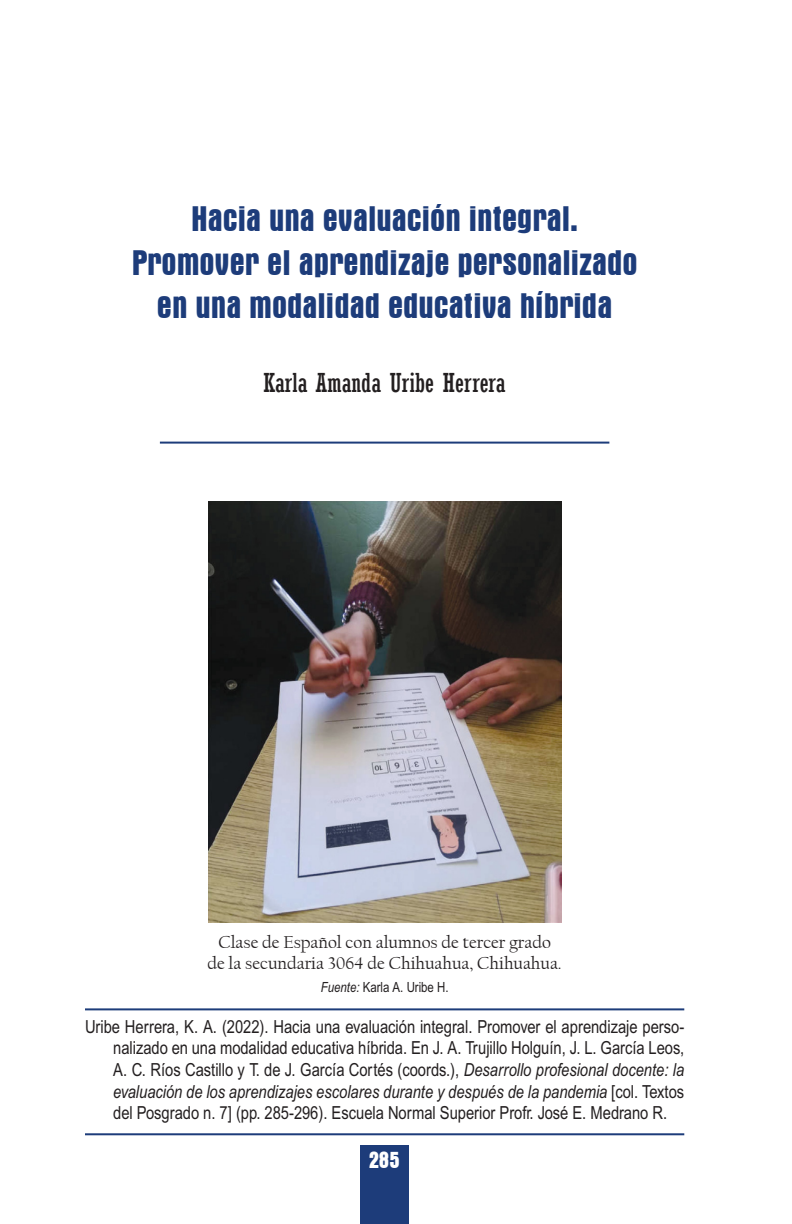
<style>
.page{position:relative;width:792px;height:1224px;background:#fff}
.page>*{position:absolute;margin:0;border:0;box-sizing:border-box;transform-origin:0 0}
.t1{font:700 condensed 36px/43.2px "Aurora BT";color:#1d3c7a;text-align:center}
.t2{font:condensed 26px "Rockwell";color:#231f20}
.t3{font:700 condensed 24px "Aurora BT";color:#fff}
.t4{font:18px/21.6px "Arial Narrow MT Std";color:#231f20;text-align:justify}
.t5{font:18px/21.6px "Californian FB";color:#231f20;text-align:center}
.t6{font:14px "Arial Narrow MT Std";color:#231f20}
.s1{font-style:italic}
</style>
<div class="page">
<div style="left:360px;top:1146px;width:49px;height:78px;background:#1d3c7a"></div>
<hr style="left:85px;top:1133px;width:599px;height:2px;background:#1d3c7a">
<hr style="left:85px;top:1008px;width:599px;height:2px;background:#1d3c7a">
<hr style="left:160px;top:442px;width:449px;height:2px;background:#1d3c7a">
<img style="left:208px;top:502px;width:353px;height:420px">
<h1 class="t1" style="left:132px;top:198px;width:508px">Hacia una evaluación integral.<br>Promover el aprendizaje personalizado en una modalidad educativa híbrida</h1>
<h2 class="t2" style="left:264px;top:368px;width:244px">Karla Amanda Uribe Herrera</h2>
<p class="t5" style="left:208px;top:931px;width:356px">Clase de Español con alumnos de tercer grado<br>de la secundaria 3064 de Chihuahua, Chihuahua.</p>
<p class="t6" style="left:321px;top:978px;width:129px"><span class="s1">Fuente:</span> Karla A. Uribe H.</p>
<p class="t4" style="left:113px;top:1015px;width:573px;text-indent:-28px">Uribe Herrera, K. A. (2022). Hacia una evaluación integral. Promover el aprendizaje perso&shy;nalizado en una modalidad educativa híbrida. En J. A. Trujillo Holguín, J. L. García Leos, A. C. Ríos Castillo y T. de J. García Cortés (coords.), <span class="s1">Desarrollo profesional docente: la evaluación de los aprendizajes escolares durante y después de la pandemia</span> [col. Textos del Posgrado n. 7] (pp. 285-296). Escuela Normal Superior Profr. José E. Medrano R.</p>
<h3 class="t3" style="left:370px;top:1146px;width:31px">285</h3>
</div>
